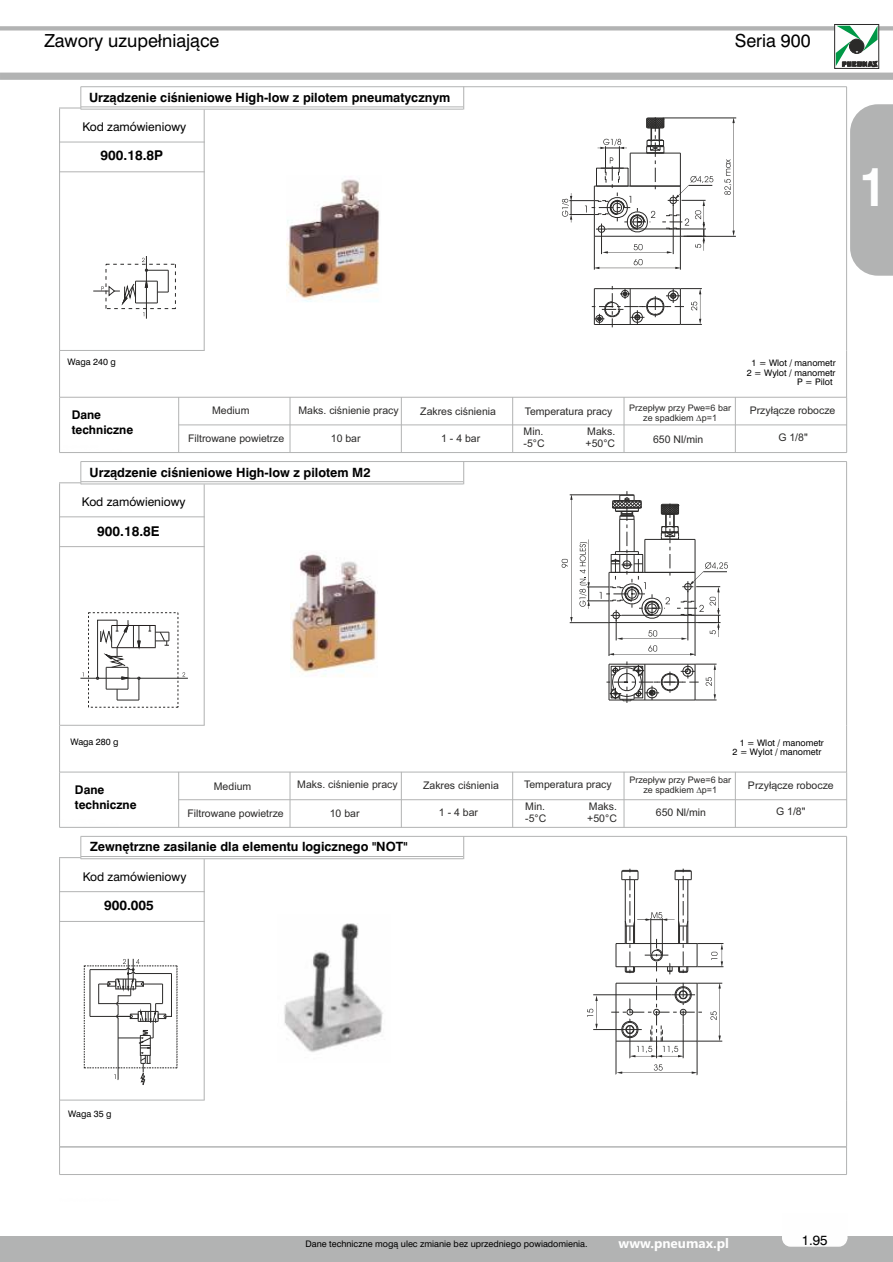
<style>
.page{position:relative;width:893px;height:1262px;background:#fff}
.page>*{position:absolute;margin:0;border:0;box-sizing:border-box;transform-origin:0 0}
.t1{font:700 54px "Swiss 721 BT";color:#fefefe;scale:.9 1}
.t2{font:18px "Swiss 721 BT";color:#000}
.t3{font:700 13.5px "Swiss 721 BT";color:#000}
.t4{font:700 13.5px "Segoe UI";color:#fefefe}
.t5{font:13.5px "Swiss 721 BT";color:#000}
.t6{font:700 12.75px "Swiss 721 BT";color:#000}
.t7{font:12px "Swiss 721 BT";color:#000}
.t8{font:700 12px/15px "Swiss 721 BT";color:#000}
.t9{font:10.5px "Arial";color:#2b2a29}
.t10{font:9px/9px "Swiss 721 BT";color:#000;text-align:right}
.t11{font:9px/10.1px "Arial";color:#2b2a29;text-align:center}
</style>
<div class="page">
<div style="left:0;top:1236px;width:893px;height:26px;background:#b2b3b3"></div>
<hr style="left:0;top:27px;width:893px;height:3px;background:#b2b3b3">
<div style="left:0;top:73px;width:893px;height:7px;background:#b2b3b3"></div>
<div style="left:850px;top:104px;width:43px;height:172px;background:#b2b3b3"></div>
<div style="left:782px;top:1229px;width:65px;height:17px;background:#fefefe;border:1px solid #fefefe;border-radius:8px"></div>
<svg style="left:782px;top:1229px;width:66px;height:10px"></svg>
<svg style="left:834px;top:24px;width:45px;height:45px"></svg>
<hr style="left:59px;top:108px;width:1px;height:242px;background:#b2b3b3">
<hr style="left:204px;top:109px;width:1px;height:241px;background:#b2b3b3">
<svg style="left:463px;top:87px;width:1px;height:22px"></svg>
<hr style="left:846px;top:87px;width:1px;height:263px;background:#b2b3b3">
<hr style="left:81px;top:86px;width:765px;height:1px;background:#b2b3b3">
<svg style="left:59px;top:87px;width:23px;height:22px"></svg>
<hr style="left:81px;top:106px;width:382px;height:1px;background:#b2b3b3">
<hr style="left:81px;top:109px;width:382px;height:1px;background:#b2b3b3">
<hr style="left:59px;top:142px;width:146px;height:1px;background:#b2b3b3">
<hr style="left:59px;top:171px;width:146px;height:1px;background:#b2b3b3">
<hr style="left:59px;top:350px;width:146px;height:1px;background:#b2b3b3">
<hr style="left:59px;top:350px;width:1px;height:47px;background:#b2b3b3">
<hr style="left:846px;top:350px;width:1px;height:47px;background:#b2b3b3">
<hr style="left:59px;top:397px;width:1px;height:55px;background:#b2b3b3">
<hr style="left:178px;top:397px;width:1px;height:56px;background:#b2b3b3">
<hr style="left:290px;top:397px;width:1px;height:56px;background:#b2b3b3">
<hr style="left:401px;top:397px;width:1px;height:56px;background:#b2b3b3">
<hr style="left:512px;top:397px;width:1px;height:56px;background:#b2b3b3">
<hr style="left:623px;top:397px;width:1px;height:56px;background:#b2b3b3">
<hr style="left:735px;top:397px;width:1px;height:56px;background:#b2b3b3">
<hr style="left:846px;top:397px;width:1px;height:55px;background:#b2b3b3">
<hr style="left:59px;top:397px;width:787px;height:1px;background:#b2b3b3">
<hr style="left:178px;top:424px;width:668px;height:1px;background:#b2b3b3">
<hr style="left:59px;top:452px;width:787px;height:1px;background:#b2b3b3">
<hr style="left:59px;top:483px;width:1px;height:242px;background:#b2b3b3">
<hr style="left:204px;top:484px;width:1px;height:241px;background:#b2b3b3">
<svg style="left:463px;top:462px;width:1px;height:22px"></svg>
<hr style="left:846px;top:462px;width:1px;height:263px;background:#b2b3b3">
<hr style="left:81px;top:461px;width:765px;height:1px;background:#b2b3b3">
<svg style="left:59px;top:462px;width:23px;height:22px"></svg>
<hr style="left:81px;top:481px;width:382px;height:1px;background:#b2b3b3">
<hr style="left:81px;top:483px;width:382px;height:1px;background:#b2b3b3">
<hr style="left:59px;top:516px;width:146px;height:1px;background:#b2b3b3">
<hr style="left:59px;top:546px;width:146px;height:1px;background:#b2b3b3">
<hr style="left:60px;top:725px;width:145px;height:1px;background:#b2b3b3">
<hr style="left:59px;top:725px;width:1px;height:47px;background:#b2b3b3">
<hr style="left:846px;top:725px;width:1px;height:47px;background:#b2b3b3">
<hr style="left:59px;top:772px;width:1px;height:55px;background:#b2b3b3">
<hr style="left:178px;top:772px;width:1px;height:55px;background:#b2b3b3">
<hr style="left:290px;top:772px;width:1px;height:55px;background:#b2b3b3">
<hr style="left:401px;top:772px;width:1px;height:55px;background:#b2b3b3">
<hr style="left:512px;top:772px;width:1px;height:55px;background:#b2b3b3">
<hr style="left:623px;top:772px;width:1px;height:55px;background:#b2b3b3">
<hr style="left:735px;top:772px;width:1px;height:55px;background:#b2b3b3">
<hr style="left:846px;top:772px;width:1px;height:55px;background:#b2b3b3">
<hr style="left:59px;top:772px;width:787px;height:1px;background:#b2b3b3">
<hr style="left:178px;top:799px;width:668px;height:1px;background:#b2b3b3">
<hr style="left:59px;top:827px;width:787px;height:1px;background:#b2b3b3">
<hr style="left:59px;top:858px;width:1px;height:242px;background:#b2b3b3">
<hr style="left:204px;top:859px;width:1px;height:240px;background:#b2b3b3">
<svg style="left:463px;top:837px;width:1px;height:22px"></svg>
<hr style="left:846px;top:836px;width:1px;height:264px;background:#b2b3b3">
<hr style="left:81px;top:836px;width:765px;height:1px;background:#b2b3b3">
<svg style="left:59px;top:836px;width:23px;height:23px"></svg>
<hr style="left:81px;top:856px;width:382px;height:1px;background:#b2b3b3">
<hr style="left:81px;top:858px;width:382px;height:1px;background:#b2b3b3">
<hr style="left:59px;top:891px;width:146px;height:1px;background:#b2b3b3">
<hr style="left:59px;top:921px;width:146px;height:1px;background:#b2b3b3">
<hr style="left:59px;top:1099px;width:146px;height:1px;background:#b2b3b3">
<hr style="left:59px;top:1100px;width:1px;height:46px;background:#b2b3b3">
<hr style="left:846px;top:1100px;width:1px;height:46px;background:#b2b3b3">
<svg style="left:59px;top:1147px;width:1px;height:27px"></svg>
<svg style="left:846px;top:1147px;width:1px;height:27px"></svg>
<hr style="left:59px;top:1146px;width:787px;height:1px;background:#b2b3b3">
<hr style="left:59px;top:1174px;width:787px;height:1px;background:#b2b3b3">
<hr style="left:680px;top:236px;width:1px;height:34px;background:#2b2a29">
<hr style="left:594px;top:236px;width:1px;height:34px;background:#2b2a29">
<hr style="left:686px;top:236px;width:49px;height:1px;background:#2b2a29">
<hr style="left:662px;top:118px;width:74px;height:1px;background:#2b2a29">
<svg style="left:724px;top:117px;width:10px;height:119px"></svg>
<svg style="left:562px;top:117px;width:151px;height:152px"></svg>
<svg style="left:592px;top:286px;width:110px;height:41px"></svg>
<img style="left:287px;top:179px;width:93px;height:123px">
<hr style="left:694px;top:622px;width:1px;height:34px;background:#2b2a29">
<hr style="left:608px;top:622px;width:1px;height:34px;background:#2b2a29">
<hr style="left:569px;top:622px;width:40px;height:1px;background:#2b2a29">
<hr style="left:569px;top:494px;width:51px;height:1px;background:#2b2a29">
<svg style="left:561px;top:494px;width:11px;height:128px"></svg>
<svg style="left:606px;top:661px;width:110px;height:42px"></svg>
<svg style="left:579px;top:491px;width:149px;height:164px"></svg>
<img style="left:290px;top:554px;width:87px;height:123px">
<hr style="left:615px;top:1041px;width:1px;height:33px;background:#2b2a29">
<hr style="left:696px;top:1041px;width:1px;height:34px;background:#2b2a29">
<svg style="left:616px;top:1064px;width:81px;height:9px"></svg>
<svg style="left:587px;top:868px;width:136px;height:190px"></svg>
<img style="left:284px;top:923px;width:99px;height:129px">
<svg style="left:84px;top:958px;width:94px;height:127px"></svg>
<svg style="left:93px;top:256px;width:83px;height:63px"></svg>
<hr style="left:128px;top:678px;width:60px;height:1px;background:#2b2a29">
<svg style="left:80px;top:612px;width:105px;height:96px"></svg>
<h2 class="t2" style="left:44px;top:33px;width:177px">Zawory uzupełniające</h2>
<h2 class="t2" style="left:734px;top:33px;width:77px">Seria 900</h2>
<p class="t6" style="left:89px;top:92px;width:363px">Urządzenie ciśnieniowe High-low z pilotem pneumatycznym</p>
<p class="t7" style="left:82px;top:122px;width:105px">Kod zamówieniowy</p>
<p class="t3" style="left:101px;top:150px;width:64px">900.18.8P</p>
<h1 class="t1" style="left:859px;top:165px;width:32px">1</h1>
<p class="t10" style="left:68px;top:358px;width:50px">Waga 240 g</p>
<p class="t10" style="left:751px;top:359px;width:86px">1 = Wlot / manometr</p>
<p class="t10" style="left:746px;top:369px;width:90px">2 = Wylot / manometr</p>
<p class="t10" style="left:797px;top:378px;width:37px">P = Pilot</p>
<p class="t8" style="left:72px;top:408px;width:63px">Dane techniczne</p>
<p class="t9" style="left:212px;top:406px;width:39px">Medium</p>
<p class="t9" style="left:298px;top:406px;width:102px">Maks. ciśnienie pracy</p>
<p class="t9" style="left:524px;top:407px;width:89px">Temperatura pracy</p>
<p class="t11" style="left:629px;top:403px;width:103px">Przepływ przy Pwe=6 bar ze spadkiem ∆p=1</p>
<p class="t9" style="left:749px;top:406px;width:87px">Przyłącze robocze</p>
<p class="t9" style="left:188px;top:434px;width:98px">Filtrowane powietrze</p>
<p class="t9" style="left:331px;top:434px;width:31px">10 bar</p>
<p class="t9" style="left:420px;top:407px;width:77px">Zakres ciśnienia</p>
<p class="t9" style="left:441px;top:434px;width:41px">1 - 4 bar</p>
<p class="t9" style="left:523px;top:428px;width:21px">Min.</p>
<p class="t9" style="left:587px;top:428px;width:30px">Maks.</p>
<p class="t9" style="left:523px;top:439px;width:23px">-5°C</p>
<p class="t9" style="left:585px;top:439px;width:31px">+50°C</p>
<p class="t9" style="left:653px;top:435px;width:52px">650 Nl/min</p>
<p class="t9" style="left:778px;top:433px;width:31px">G 1/8"</p>
<p class="t6" style="left:90px;top:467px;width:282px">Urządzenie ciśnieniowe High-low z pilotem M2</p>
<p class="t7" style="left:82px;top:496px;width:105px">Kod zamówieniowy</p>
<p class="t3" style="left:97px;top:525px;width:64px">900.18.8E</p>
<p class="t10" style="left:70px;top:738px;width:50px">Waga 280 g</p>
<p class="t10" style="left:732px;top:739px;width:93px">1 = Wlot / manometr<br>2 = Wylot / manometr</p>
<p class="t8" style="left:75px;top:783px;width:63px">Dane techniczne</p>
<p class="t9" style="left:214px;top:782px;width:39px">Medium</p>
<p class="t9" style="left:297px;top:780px;width:102px">Maks. ciśnienie pracy</p>
<p class="t9" style="left:524px;top:780px;width:89px">Temperatura pracy</p>
<p class="t11" style="left:629px;top:776px;width:103px">Przepływ przy Pwe=6 bar ze spadkiem ∆p=1</p>
<p class="t9" style="left:748px;top:781px;width:87px">Przyłącze robocze</p>
<p class="t9" style="left:187px;top:809px;width:98px">Filtrowane powietrze</p>
<p class="t9" style="left:330px;top:809px;width:31px">10 bar</p>
<p class="t9" style="left:423px;top:781px;width:77px">Zakres ciśnienia</p>
<p class="t9" style="left:439px;top:808px;width:41px">1 - 4 bar</p>
<p class="t9" style="left:525px;top:802px;width:21px">Min.</p>
<p class="t9" style="left:589px;top:802px;width:30px">Maks.</p>
<p class="t9" style="left:525px;top:814px;width:23px">-5°C</p>
<p class="t9" style="left:587px;top:814px;width:31px">+50°C</p>
<p class="t9" style="left:656px;top:808px;width:52px">650 Nl/min</p>
<p class="t9" style="left:776px;top:807px;width:31px">G 1/8"</p>
<p class="t6" style="left:90px;top:841px;width:319px">Zewnętrzne zasilanie dla elementu logicznego "NOT"</p>
<p class="t7" style="left:83px;top:871px;width:105px">Kod zamówieniowy</p>
<p class="t3" style="left:104px;top:900px;width:51px">900.005</p>
<p class="t10" style="left:68px;top:1110px;width:45px">Waga 35 g</p>
<p class="t10" style="left:305px;top:1240px;width:284px">Dane techniczne mogą ulec zmianie bez uprzedniego powiadomienia.</p>
<p class="t4" style="left:618px;top:1237px;width:112px">www.pneumax.pl</p>
<p class="t5" style="left:801px;top:1235px;width:27px">1.95</p>
</div>
